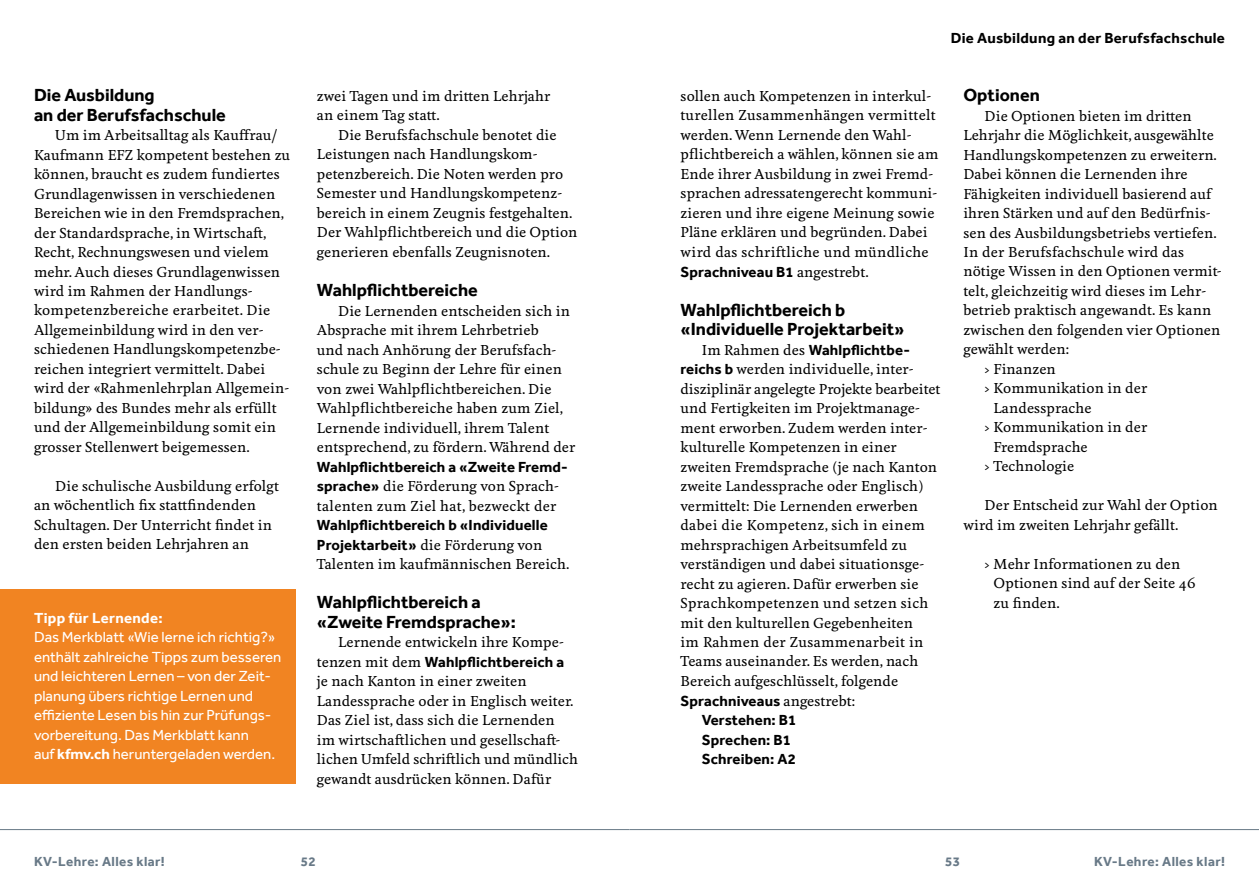
<style>
.page{position:relative;width:1259px;height:893px;background:#fff}
.page>*{position:absolute;margin:0;border:0;box-sizing:border-box;transform-origin:0 0}
.t1{font:700 18px/19.5px "Effra";color:#000}
.t2{font:700 15px/19.5px "Effra";letter-spacing:.01em;color:#000}
.t3{font:15px/19.5px "Effra";color:#fff}
.t4{font:700 15px "Effra";letter-spacing:.02em;color:#fff}
.t5{font:500 13.5px/19.5px "Feijoa";letter-spacing:.01em;color:#000}
.t6{font:700 13.5px "Effra";letter-spacing:.03em;color:#687987}
.s1{font-weight:700}
.s2{font-family:"Effra";font-weight:700;font-size:15px}
.s3{font-family:"Feijoa";font-weight:500;font-size:13.5px}
</style>
<div class="page">
<hr style="left:0;top:829px;width:629px;height:1px;background:#687987">
<hr style="left:629px;top:829px;width:630px;height:1px;background:#687987">
<div style="left:0;top:589px;width:296px;height:194px;background:#f18422"></div>
<h1 class="t1" style="left:34px;top:85px;width:193px">Die Ausbildung<br>an der Berufsfachschule</h1>
<p class="t5" style="left:34px;top:126px;width:258px;text-indent:21px">Um im Arbeitsalltag als Kauffrau/ Kaufmann EFZ kompetent bestehen zu können, braucht es zudem fundiertes Grundlagenwissen in verschiedenen Bereichen wie in den Fremdsprachen, der Standardsprache, in Wirtschaft, Recht, Rechnungswesen und vielem mehr. Auch dieses Grundlagenwissen wird im Rahmen der Handlungs&shy;kompetenzbereiche erarbeitet. Die Allgemeinbildung wird in den ver&shy;schiedenen Handlungskompetenzbe&shy;reichen integriert vermittelt. Dabei wird der «Rahmenlehrplan Allgemein&shy;bildung» des Bundes mehr als erfüllt und der Allgemeinbildung somit ein grosser Stellenwert beigemessen.</p>
<p class="t5" style="left:34px;top:477px;width:246px;text-indent:21px">Die schulische Ausbildung erfolgt an wöchentlich fix stattfindenden Schultagen. Der Unterricht findet in den ersten beiden Lehrjahren an</p>
<p class="t4" style="left:34px;top:609px;width:130px">Tipp für Lernende:</p>
<p class="t3" style="left:34px;top:627px;width:249px">Das Merkblatt «Wie lerne ich richtig?» enthält zahlreiche Tipps zum besseren und leichteren Lernen – von der Zeit&shy;planung übers richtige Lernen und effiziente Lesen bis hin zur Prüfungs&shy;vorbereitung. Das Merkblatt kann -<br>auf <span class="s1">kfmv.ch</span> heruntergeladen werden.</p>
<p class="t5" style="left:317px;top:87px;width:235px">zwei Tagen und im dritten Lehrjahr an einem Tag statt.</p>
<p class="t5" style="left:317px;top:126px;width:262px;text-indent:21px">Die Berufsfachschule benotet die Leistungen nach Handlungskom&shy;petenzbereich. Die Noten werden pro Semester und Handlungskompetenz&shy;bereich in einem Zeugnis festgehalten.<br>Der Wahlpflichtbereich und die Option generieren ebenfalls Zeugnisnoten.</p>
<h1 class="t1" style="left:317px;top:280px;width:162px">Wahlpflichtbereiche</h1>
<p class="t5" style="left:317px;top:301px;width:260px;text-indent:21px">Die Lernenden entscheiden sich in Absprache mit ihrem Lehrbetrieb<br>und nach Anhörung der Berufsfach&shy;schule zu Beginn der Lehre für einen von zwei Wahlpflichtbereichen. Die Wahlpflichtbereiche haben zum Ziel, Lernende individuell, ihrem Talent entsprechend, zu fördern. Während der</p>
<p class="t2" style="left:317px;top:457px;width:252px">Wahlpflichtbereich a «Zweite Fremd-</p>
<p class="t5" style="left:317px;top:477px;width:243px"><span class="s2">sprache»</span> die Förderung von Sprach&shy;talenten zum Ziel hat, bezweckt der</p>
<p class="t2" style="left:317px;top:515px;width:232px">Wahlpflichtbereich b «Individuelle</p>
<p class="t5" style="left:317px;top:535px;width:254px"><span class="s2">Projektarbeit»</span> die Förderung von<br>Talenten im kaufmännischen Bereich.</p>
<h1 class="t1" style="left:317px;top:592px;width:201px">Wahlpflichtbereich a «Zweite Fremdsprache»:</h1>
<p class="t5" style="left:338px;top:633px;width:227px">Lernende entwickeln ihre Kompe-</p>
<p class="t2" style="left:317px;top:652px;width:249px"><span class="s3">tenzen mit dem</span> Wahlpflichtbereich a</p>
<p class="t5" style="left:317px;top:672px;width:262px">je nach Kanton in einer zweiten Landessprache oder in Englisch weiter.<br>Das Ziel ist, dass sich die Lernenden<br>im wirtschaftlichen und gesellschaft&shy;lichen Umfeld schriftlich und mündlich gewandt ausdrücken können. Dafür</p>
<p class="t2" style="left:950px;top:28px;width:276px">Die Ausbildung an der Berufsfachschule</p>
<p class="t5" style="left:680px;top:87px;width:259px">sollen auch Kompetenzen in interkul&shy;turellen Zusammenhängen vermittelt werden. Wenn Lernende den Wahl&shy;pflichtbereich a wählen, können sie am Ende ihrer Ausbildung in zwei Fremd&shy;sprachen adressatengerecht kommuni&shy;zieren und ihre eigene Meinung sowie Pläne erklären und begründen. Dabei wird das schriftliche und mündliche</p>
<p class="t2" style="left:680px;top:262px;width:190px">Sprachniveau B1 <span class="s3">angestrebt.</span></p>
<h1 class="t1" style="left:680px;top:300px;width:226px">Wahlpflichtbereich b «Individuelle Projektarbeit»</h1>
<p class="t2" style="left:702px;top:340px;width:210px"><span class="s3">Im Rahmen des</span> Wahlpflichtbe-</p>
<p class="t5" style="left:680px;top:360px;width:261px"><span class="s2">reichs b</span> werden individuelle, inter&shy;disziplinär angelegte Projekte bearbeitet und Fertigkeiten im Projektmanage&shy;ment erworben. Zudem werden inter&shy;kulturelle Kompetenzen in einer zweiten Fremdsprache (je nach Kanton zweite Landessprache oder Englisch) vermittelt: Die Lernenden erwerben dabei die Kompetenz, sich in einem mehrsprachigen Arbeitsumfeld zu verständigen und dabei situationsge&shy;recht zu agieren. Dafür erwerben sie Sprachkompetenzen und setzen sich mit den kulturellen Gegebenheiten<br>im Rahmen der Zusammenarbeit in Teams auseinander. Es werden, nach Bereich aufgeschlüsselt, folgende</p>
<p class="t2" style="left:702px;top:691px;width:155px;text-indent:-21px">Sprachniveaus <span class="s3">angestrebt:<br></span>Verstehen: B1<br>Sprechen: B1<br>Schreiben: A2</p>
<h1 class="t1" style="left:963px;top:85px;width:78px">Optionen</h1>
<p class="t5" style="left:984px;top:106px;width:208px">Die Optionen bieten im dritten</p>
<p class="t5" style="left:963px;top:126px;width:252px">Lehrjahr die Möglichkeit, ausgewählte</p>
<p class="t5" style="left:963px;top:145px;width:255px">Handlungskompetenzen zu erweitern.</p>
<p class="t5" style="left:963px;top:165px;width:226px">Dabei können die Lernenden ihre</p>
<p class="t5" style="left:963px;top:184px;width:249px">Fähigkeiten individuell basierend auf</p>
<p class="t5" style="left:963px;top:204px;width:249px">ihren Stärken und auf den Bedürfnis-</p>
<p class="t5" style="left:963px;top:223px;width:255px">sen des Ausbildungsbetriebs vertiefen.</p>
<p class="t5" style="left:963px;top:243px;width:222px">In der Berufsfachschule wird das</p>
<p class="t5" style="left:963px;top:262px;width:259px">nötige Wissen in den Optionen vermit-</p>
<p class="t5" style="left:963px;top:282px;width:243px">telt, gleichzeitig wird dieses im Lehr-</p>
<p class="t5" style="left:963px;top:301px;width:249px">betrieb praktisch angewandt. Es kann</p>
<p class="t5" style="left:963px;top:321px;width:258px">zwischen den folgenden vier Optionen</p>
<p class="t5" style="left:963px;top:340px;width:107px">gewählt werden:</p>
<p class="t5" style="left:984px;top:360px;width:73px">&gt; Finanzen</p>
<p class="t5" style="left:984px;top:379px;width:164px">&gt; Kommunikation in der</p>
<p class="t5" style="left:993px;top:399px;width:99px">Landessprache</p>
<p class="t5" style="left:984px;top:418px;width:164px">&gt; Kommunikation in der</p>
<p class="t5" style="left:993px;top:438px;width:96px">Fremdsprache</p>
<p class="t5" style="left:984px;top:457px;width:91px">&gt; Technologie</p>
<p class="t5" style="left:963px;top:496px;width:256px;text-indent:21px">Der Entscheid zur Wahl der Option wird im zweiten Lehrjahr gefällt.</p>
<p class="t5" style="left:993px;top:555px;width:204px;text-indent:-9px">&gt; Mehr Informationen zu den<br>Optionen sind auf der Seite 46 zu finden.</p>
<p class="t6" style="left:34px;top:853px;width:132px">KV-Lehre: Alles klar!</p>
<p class="t6" style="left:301px;top:854px;width:16px">52</p>
<p class="t6" style="left:945px;top:854px;width:16px">53</p>
<p class="t6" style="left:1094px;top:853px;width:132px">KV-Lehre: Alles klar!</p>
</div>
